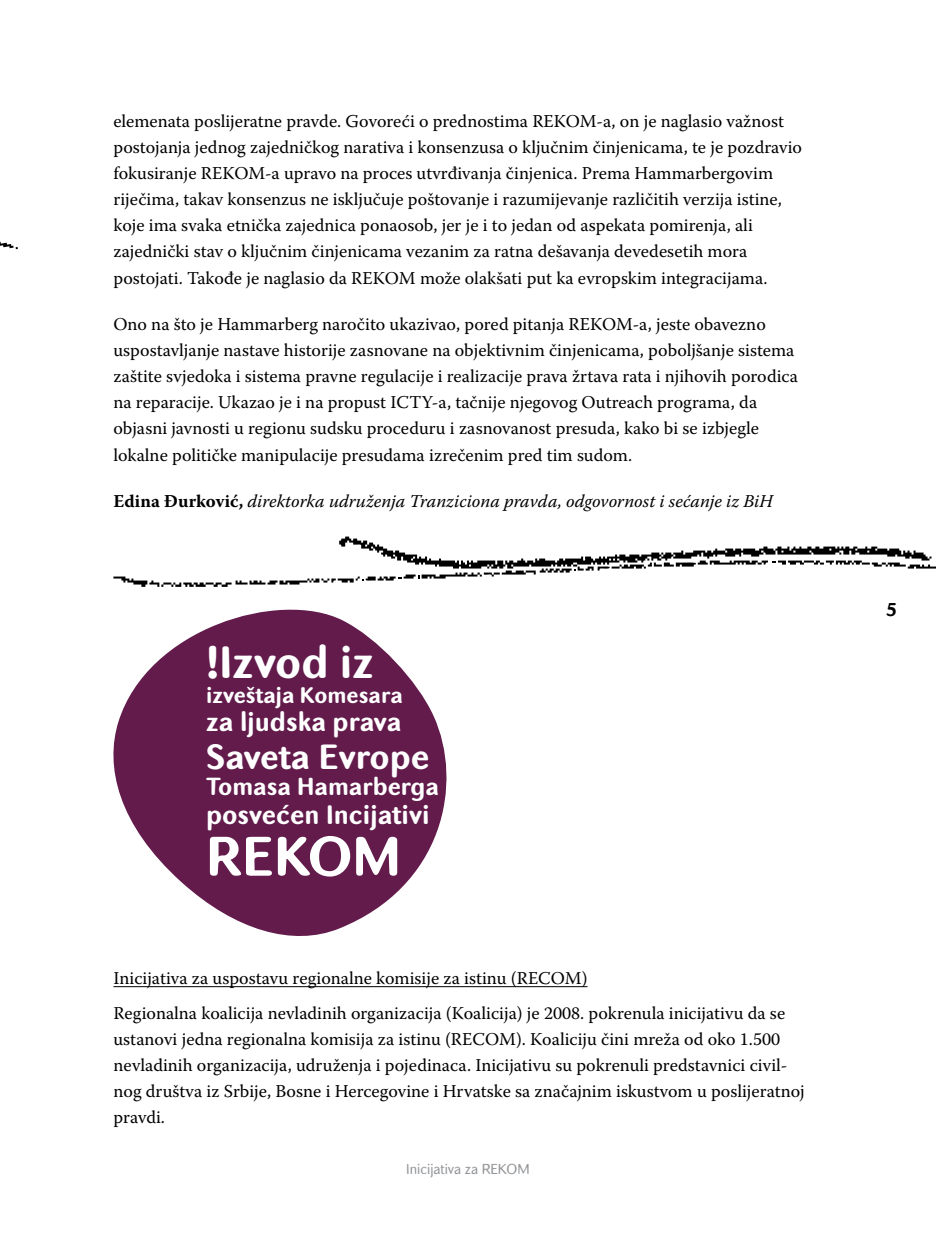
<style>
.page{position:relative;width:936px;height:1248px;background:#fff}
.page>*{position:absolute;margin:0;border:0;box-sizing:border-box;transform-origin:0 0}
.t1{font:700 54px "Batke";color:#fff}
.t2{font:700 44px "Batke";color:#fff}
.t3{font:700 34px "Batke";color:#fff}
.t4{font:700 26px "Batke";color:#fff}
.t5{font:700 24px "Batke";color:#fff}
.t6{font:700 22px "Batke";color:#fff}
.t7{font:18px/26.2px "Warnock Pro";color:#000}
.t8{font:italic 18px "Warnock Pro";color:#000}
.t9{font:700 18px "Batke";color:#000}
.t10{font:14px "Batke";color:#939598}
.s1{font-weight:700;font-style:normal}
</style>
<div class="page">
<hr style="left:113px;top:986px;width:474px;height:1px;background:#000">
<svg style="left:113px;top:536px;width:822px;height:51px"></svg>
<svg style="left:113px;top:609px;width:334px;height:327px;fill:#621b4b"></svg>
<svg style="left:0;top:242px;width:18px;height:7px"></svg>
<p class="t7" style="left:113px;top:107px;width:690px">elemenata poslijeratne pravde. Govoreći o prednostima REKOM-a, on je naglasio važnost postojanja jednog zajedničkog narativa i konsenzusa o ključnim činjenicama, te je pozdravio fokusiranje REKOM-a upravo na proces utvrđivanja činjenica. Prema Hammarbergovim riječima, takav konsenzus ne isključuje poštovanje i razumijevanje različitih verzija istine, koje ima svaka etnička zajednica ponaosob, jer je i to jedan od aspekata pomirenja, ali zajednički stav o ključnim činjenicama vezanim za ratna dešavanja devedesetih mora postojati. Takođe je naglasio da REKOM može olakšati put ka evropskim integracijama.</p>
<p class="t7" style="left:113px;top:310px;width:686px">Ono na što je Hammarberg naročito ukazivao, pored pitanja REKOM-a, jeste obavezno uspostavljanje nastave historije zasnovane na objektivnim činjenicama, poboljšanje sistema zaštite svjedoka i sistema pravne regulacije i realizacije prava žrtava rata i njihovih porodica na reparacije. Ukazao je i na propust ICTY-a, tačnije njegovog Outreach programa, da objasni javnosti u regionu sudsku proceduru i zasnovanost presuda, kako bi se izbjegle lokalne političke manipulacije presudama izrečenim pred tim sudom.</p>
<p class="t8" style="left:113px;top:490px;width:661px"><span class="s1">Edina Đurković,</span> direktorka udruženja Tranziciona pravda, odgovornost i sećanje iz BiH</p>
<h2 class="t2" style="left:206px;top:633px;width:169px">!Izvod iz</h2>
<p class="t6" style="left:206px;top:680px;width:198px">izveštaja Komesara</p>
<h3 class="t4" style="left:206px;top:704px;width:197px">za ljudska prava</h3>
<h3 class="t3" style="left:206px;top:734px;width:225px">Saveta Evrope</h3>
<h3 class="t5" style="left:206px;top:770px;width:234px">Tomasa Hamarberga</h3>
<h3 class="t4" style="left:206px;top:797px;width:225px">posvećen Incijativi</h3>
<h1 class="t1" style="left:206px;top:820px;width:196px">REKOM</h1>
<p class="t7" style="left:113px;top:960px;width:673px;line-height:34.2px">Inicijativa za uspostavu regionalne komisije za istinu (RECOM)<br>Regionalna koalicija nevladinih organizacija (Koalicija) je 2008. pokrenula inicijativu da se</p>
<p class="t7" style="left:113px;top:1025px;width:692px">ustanovi jedna regionalna komisija za istinu (RECOM). Koaliciju čini mreža od oko 1.500 nevladinih organizacija, udruženja i pojedinaca. Inicijativu su pokrenuli predstavnici civil&shy;nog društva iz Srbije, Bosne i Hercegovine i Hrvatske sa značajnim iskustvom u poslijeratnoj pravdi.</p>
<p class="t10" style="left:406px;top:1160px;width:125px">Inicijativa za REKOM</p>
<p class="t9" style="left:886px;top:598px;width:12px">5</p>
</div>
